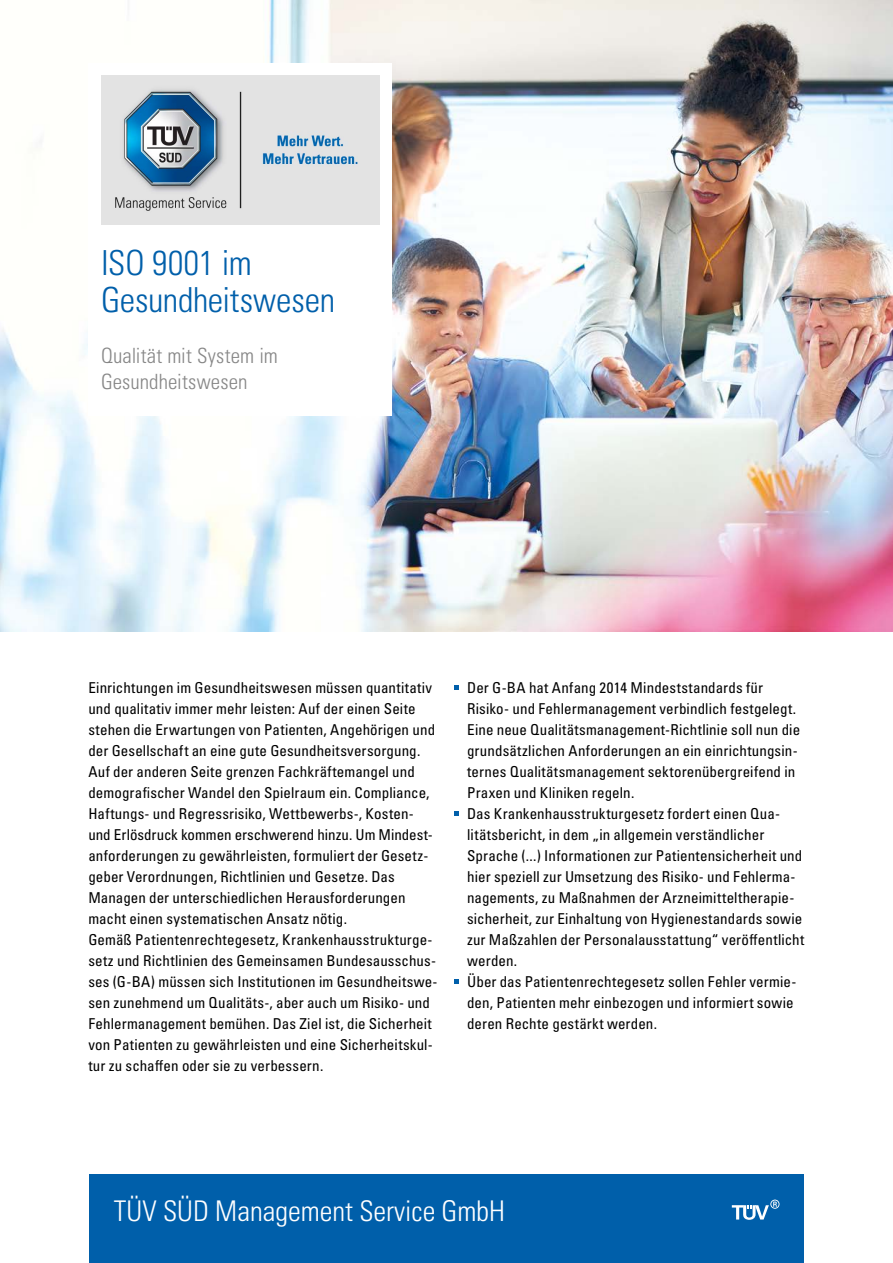
<style>
.page{position:relative;width:893px;height:1263px;background:#fff}
.page>*{position:absolute;margin:0;border:0;box-sizing:border-box;transform-origin:0 0}
.t1{font:34.5px/37.5px "Univers LTCYR 47 Light Cond";letter-spacing:-.005em;color:#005faa}
.t2{font:28.5px "Univers LTCYR 47 Light Cond";color:#fff}
.t3{font:21px/25.5px "Univers LTCYR 47 Light Cond";letter-spacing:.005em;color:#878787}
.t4{font:condensed 15px/21px "Univers LTCYR 57";letter-spacing:.005em;color:#000}
</style>
<div class="page">
<div style="left:89px;top:1174px;width:715px;height:89px;background:#005faa"></div>
<svg style="left:732px;top:1199px;width:47px;height:21px"></svg>
<img style="left:0;top:0;width:893px;height:632px">
<svg style="left:454px;top:686px;width:5px;height:4px"></svg>
<svg style="left:454px;top:812px;width:5px;height:4px"></svg>
<svg style="left:454px;top:980px;width:5px;height:4px"></svg>
<div style="left:88px;top:63px;width:303px;height:353px;background:#fff"></div>
<img style="left:101px;top:76px;width:279px;height:148px">
<h1 class="t1" style="left:101px;top:242px;width:235px">ISO 9001 im<br>Gesundheitswesen</h1>
<h3 class="t3" style="left:101px;top:342px;width:178px">Qualität mit System im<br>Gesundheitswesen</h3>
<p class="t4" style="left:88px;top:677px;width:351px">Einrichtungen im Gesundheitswesen müssen quantitativ und qualitativ immer mehr leisten: Auf der einen Seite stehen die Erwartungen von Patienten, Angehörigen und der Gesellschaft an eine gute Gesundheitsversorgung.<br>Auf der anderen Seite grenzen Fachkräftemangel und demografischer Wandel den Spielraum ein. Compliance, Haftungs- und Regressrisiko, Wettbewerbs-, Kosten&shy;und Erlösdruck kommen erschwerend hinzu. Um Mindest&shy;anforderungen zu gewährleisten, formuliert der Gesetz&shy;geber Verordnungen, Richtlinien und Gesetze. Das Managen der unterschiedlichen Herausforderungen macht einen systematischen Ansatz nötig.<br>Gemäß Patientenrechtegesetz, Krankenhausstrukturge&shy;setz und Richtlinien des Gemeinsamen Bundesausschus&shy;ses (G-BA) müssen sich Institutionen im Gesundheitswe&shy;sen zunehmend um Qualitäts-, aber auch um Risiko- und Fehlermanagement bemühen. Das Ziel ist, die Sicherheit von Patienten zu gewährleisten und eine Sicherheitskul&shy;tur zu schaffen oder sie zu verbessern.</p>
<p class="t4" style="left:467px;top:677px;width:339px">Der G-BA hat Anfang 2014 Mindeststandards für Risiko- und Fehlermanagement verbindlich festgelegt.<br>Eine neue Qualitätsmanagement-Richtlinie soll nun die grundsätzlichen Anforderungen an ein einrichtungsin&shy;ternes Qualitätsmanagement sektorenübergreifend in Praxen und Kliniken regeln.<br>Das Krankenhausstrukturgesetz fordert einen Qua&shy;litätsbericht, in dem „in allgemein verständlicher Sprache (...) Informationen zur Patientensicherheit und hier speziell zur Umsetzung des Risiko- und Fehlerma&shy;nagements, zu Maßnahmen der Arzneimitteltherapie&shy;sicherheit, zur Einhaltung von Hygienestandards sowie zur Maßzahlen der Personalausstattung“ veröffentlicht werden.<br>Über das Patientenrechtegesetz sollen Fehler vermie&shy;den, Patienten mehr einbezogen und informiert sowie deren Rechte gestärkt werden.</p>
<h2 class="t2" style="left:114px;top:1191px;width:393px">TÜV SÜD Management Service GmbH</h2>
</div>
